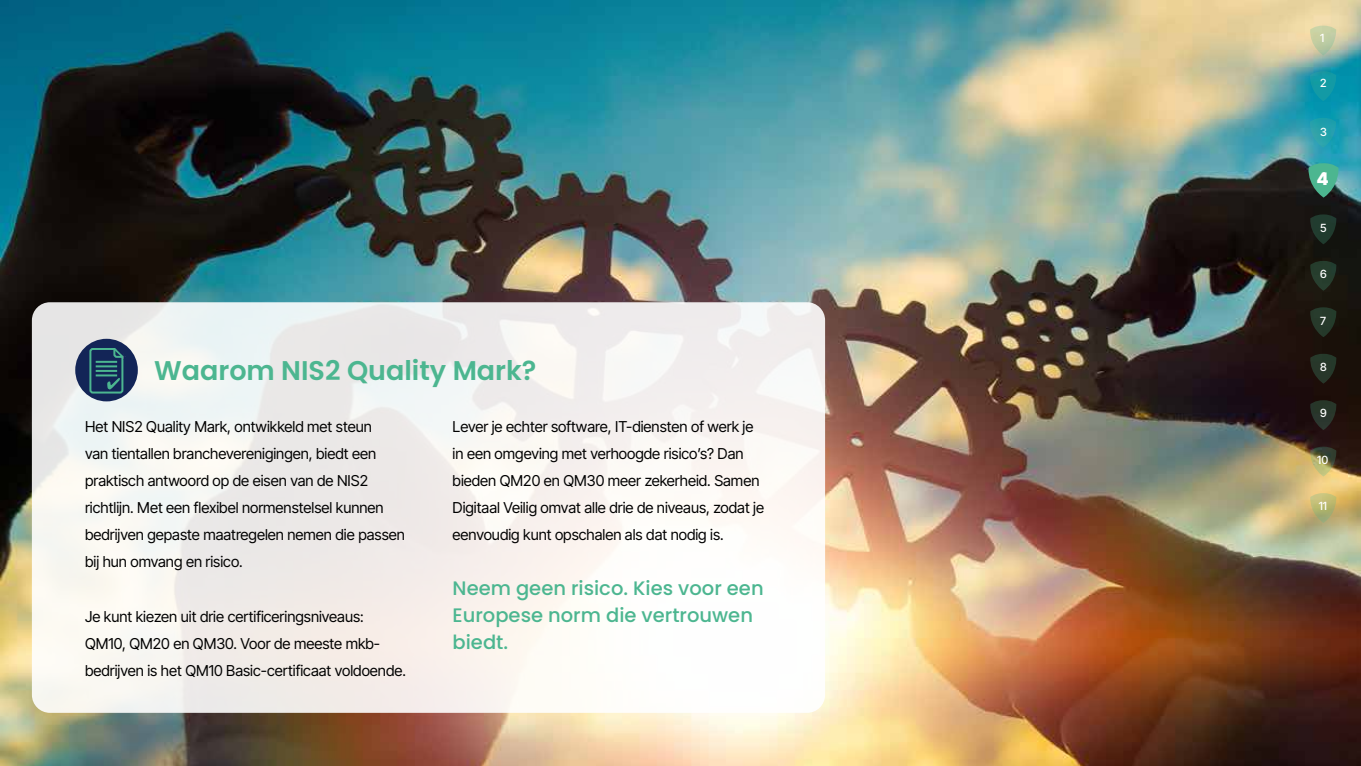
<style>
.page{position:relative;width:1361px;height:766px;background:#fff}
.page>*{position:absolute;margin:0;border:0;box-sizing:border-box;transform-origin:0 0}
.t1{font:600 27px "Poppins";color:#4cb690}
.t2{font:500 19.5px/27px "Poppins";color:#4cb690}
.t3{font:17.25px "Inter Tight";color:#fff}
.t4{font:15px/27px "Inter Tight";color:#000}
.t5{font:11.25px "Inter Tight";color:#fff}
</style>
<div class="page">
<img style="left:0;top:0;width:1361px;height:765px">
<div style="left:32px;top:302px;width:793px;height:410px;background:linear-gradient(to right,#efeeeb,#fbf7f5);border-radius:18px"></div>
<div style="left:75px;top:339px;width:63px;height:62px;background:#132557;border-radius:50%"></div>
<div style="left:89px;top:348px;width:34px;height:45px;border:2px solid #4cb690;border-radius:2px"></div>
<hr style="left:96px;top:361px;width:21px;height:2px;background:#4cb690">
<hr style="left:96px;top:365px;width:21px;height:2px;background:#4cb690">
<hr style="left:96px;top:370px;width:21px;height:2px;background:#4cb690">
<hr style="left:96px;top:374px;width:21px;height:2px;background:#4cb690">
<svg style="left:107px;top:378px;width:13px;height:11px"></svg>
<svg style="left:111px;top:345px;width:16px;height:15px"></svg>
<svg style="left:1307px;top:163px;width:32px;height:34px"></svg>
<svg style="left:1309px;top:26px;width:28px;height:29px"></svg>
<svg style="left:1309px;top:71px;width:28px;height:30px"></svg>
<svg style="left:1309px;top:118px;width:28px;height:30px"></svg>
<svg style="left:1309px;top:214px;width:28px;height:30px"></svg>
<svg style="left:1309px;top:261px;width:28px;height:30px"></svg>
<svg style="left:1309px;top:307px;width:28px;height:30px"></svg>
<svg style="left:1309px;top:353px;width:28px;height:30px"></svg>
<svg style="left:1309px;top:400px;width:28px;height:30px"></svg>
<svg style="left:1309px;top:446px;width:28px;height:30px"></svg>
<svg style="left:1309px;top:493px;width:28px;height:30px"></svg>
<h1 class="t1" style="left:154px;top:354px;width:384px">Waarom NIS2 Quality Mark?</h1>
<p class="t4" style="left:85px;top:413px;width:321px">Het NIS2 Quality Mark, ontwikkeld met steun<br>van tientallen brancheverenigingen, biedt een praktisch antwoord op de eisen van de NIS2 richtlijn. Met een flexibel normenstelsel kunnen bedrijven gepaste maatregelen nemen die passen bij hun omvang en risico.</p>
<p class="t4" style="left:85px;top:602px;width:322px">Je kunt kiezen uit drie certificeringsniveaus:<br>QM10, QM20 en QM30. Voor de meeste mkb&shy;bedrijven is het QM10 Basic-certificaat voldoende.</p>
<p class="t4" style="left:452px;top:413px;width:313px">Lever je echter software, IT-diensten of werk je in een omgeving met verhoogde risico’s? Dan bieden QM20 en QM30 meer zekerheid. Samen Digitaal Veilig omvat alle drie de niveaus, zodat je eenvoudig kunt opschalen als dat nodig is.</p>
<h2 class="t2" style="left:452px;top:574px;width:312px">Neem geen risico. Kies voor een<br>Europese norm die vertrouwen biedt.</h2>
<p class="t5" style="left:1320px;top:29px;width:6px">1</p>
<p class="t5" style="left:1320px;top:75px;width:8px">2</p>
<p class="t5" style="left:1320px;top:123px;width:8px">3</p>
<p class="t3" style="left:1316px;top:166px;width:13px">4</p>
<p class="t5" style="left:1320px;top:219px;width:8px">5</p>
<p class="t5" style="left:1320px;top:266px;width:8px">6</p>
<p class="t5" style="left:1320px;top:312px;width:7px">7</p>
<p class="t5" style="left:1320px;top:358px;width:8px">8</p>
<p class="t5" style="left:1320px;top:405px;width:8px">9</p>
<p class="t5" style="left:1317px;top:451px;width:12px">10</p>
<p class="t5" style="left:1318px;top:498px;width:10px">11</p>
</div>
